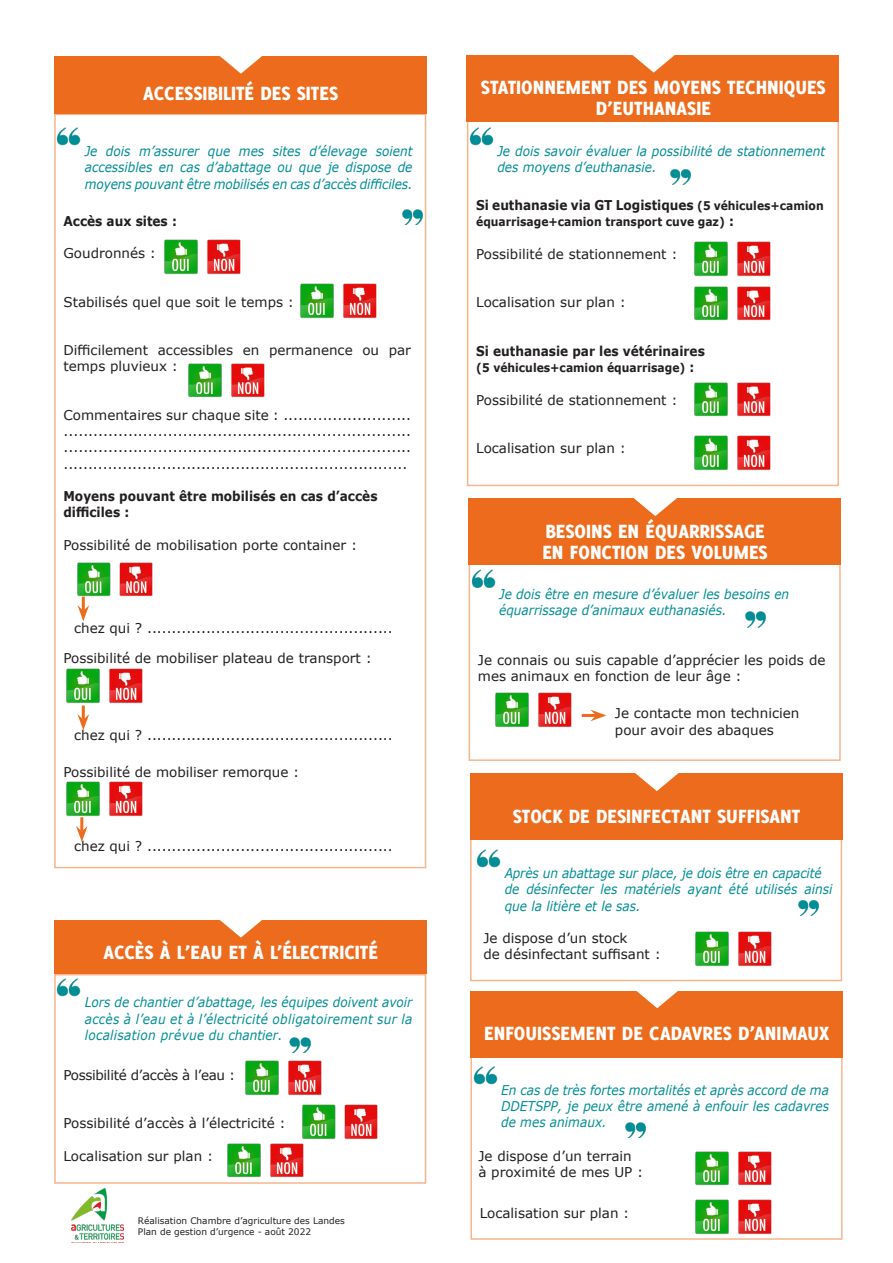
<style>
.page{position:relative;width:893px;height:1263px;background:#fff}
.page>*{position:absolute;margin:0;border:0;box-sizing:border-box;transform-origin:0 0}
.t1{font:800 21px/21px "Delicious";color:#fff;text-align:center}
.t2{font:13.5px/16.2px "Verdana";color:#231f20}
.t3{font:italic 13.5px/16.2px "Verdana";color:#008e96;text-align:justify;scale:.9 1}
.t4{font:700 13.5px "Verdana";color:#231f20;scale:.9 1}
.t5{font:13.5px "Verdana";letter-spacing:-.025em;color:#231f20}
.t6{font:700 12px "Verdana";color:#231f20;scale:.9 1}
.t7{font:9px "Verdana";color:#231f20}
.s1{font-size:12px}
.s2{font-size:13.5px}
</style>
<div class="page">
<div style="left:467px;top:55px;width:372px;height:67px;background:#ed6b1c"></div>
<div style="left:467px;top:112px;width:372px;height:374px;border:2px solid #ed6b1c"></div>
<svg style="left:632px;top:55px;width:43px;height:18px"></svg>
<img style="left:467px;top:124px;width:27px;height:24px">
<img style="left:670px;top:169px;width:21px;height:15px">
<div style="left:54px;top:920px;width:372px;height:54px;background:#ed6b1c"></div>
<svg style="left:220px;top:920px;width:42px;height:17px"></svg>
<img style="left:55px;top:975px;width:35px;height:24px">
<img style="left:289px;top:1037px;width:22px;height:16px">
<div style="left:469px;top:499px;width:372px;height:66px;background:#ed6b1c"></div>
<div style="left:469px;top:556px;width:372px;height:205px;border:2px solid #ed6b1c"></div>
<svg style="left:633px;top:498px;width:45px;height:18px"></svg>
<img style="left:469px;top:567px;width:27px;height:23px">
<img style="left:745px;top:611px;width:21px;height:16px">
<div style="left:470px;top:773px;width:372px;height:67px;background:#ed6b1c"></div>
<div style="left:470px;top:831px;width:372px;height:150px;border:2px solid #ed6b1c"></div>
<svg style="left:635px;top:773px;width:44px;height:18px"></svg>
<img style="left:476px;top:849px;width:25px;height:19px">
<img style="left:798px;top:900px;width:21px;height:15px">
<hr style="left:582px;top:714px;width:14px;height:3px;background:#ed6b1c">
<svg style="left:590px;top:710px;width:16px;height:11px"></svg>
<img style="left:72px;top:1188px;width:51px;height:52px">
<img style="left:495px;top:692px;width:77px;height:35px">
<img style="left:695px;top:931px;width:77px;height:35px">
<img style="left:694px;top:241px;width:77px;height:35px">
<img style="left:694px;top:286px;width:77px;height:35px">
<img style="left:694px;top:382px;width:77px;height:35px">
<img style="left:694px;top:435px;width:77px;height:35px">
<img style="left:245px;top:1060px;width:77px;height:35px">
<img style="left:302px;top:1104px;width:76px;height:35px">
<div style="left:470px;top:991px;width:373px;height:66px;background:#ed6b1c"></div>
<div style="left:470px;top:1048px;width:373px;height:192px;border:2px solid #ed6b1c"></div>
<svg style="left:636px;top:991px;width:42px;height:17px"></svg>
<img style="left:471px;top:1063px;width:27px;height:24px">
<img style="left:625px;top:1122px;width:21px;height:16px">
<img style="left:695px;top:1151px;width:77px;height:35px">
<img style="left:695px;top:1199px;width:77px;height:35px">
<img style="left:227px;top:1143px;width:77px;height:35px">
<div style="left:54px;top:56px;width:372px;height:58px;background:#ed6b1c"></div>
<svg style="left:220px;top:56px;width:42px;height:18px"></svg>
<img style="left:55px;top:124px;width:26px;height:24px">
<img style="left:402px;top:209px;width:21px;height:16px">
<img style="left:164px;top:239px;width:77px;height:35px">
<img style="left:300px;top:283px;width:77px;height:36px">
<img style="left:188px;top:363px;width:77px;height:35px">
<img style="left:77px;top:562px;width:76px;height:35px">
<img style="left:66px;top:668px;width:77px;height:35px">
<img style="left:66px;top:781px;width:77px;height:35px">
<hr style="left:80px;top:817px;width:3px;height:14px;background:#ed6b1c">
<svg style="left:76px;top:826px;width:12px;height:16px"></svg>
<hr style="left:82px;top:705px;width:3px;height:15px;background:#ed6b1c">
<svg style="left:77px;top:714px;width:12px;height:16px"></svg>
<hr style="left:82px;top:597px;width:3px;height:14px;background:#ed6b1c">
<svg style="left:77px;top:605px;width:12px;height:16px"></svg>
<p class="t1" style="left:143px;top:83px;width:196px">ACCESSIBILITÉ DES SITES</p>
<p class="t3" style="left:85px;top:143px;width:366px">Je dois m’assurer que mes sites d’élevage soient accessibles en cas d’abattage ou que je dispose de moyens pouvant être mobilisés en cas d’accès difficiles.</p>
<p class="t4" style="left:63px;top:211px;width:128px">Accès aux sites :</p>
<p class="t2" style="left:63px;top:245px;width:94px">Goudronnés :</p>
<p class="t2" style="left:63px;top:293px;width:232px">Stabilisés quel que soit le temps :</p>
<p class="t2" style="left:63px;top:342px;width:349px">Difficilement accessibles en permanence ou par temps pluvieux :</p>
<p class="t2" style="left:63px;top:407px;width:349px;text-align:justify">Commentaires sur chaque site : .......................... ...................................................................... ...................................................................... ......................................................................</p>
<p class="t4" style="left:63px;top:487px;width:350px">Moyens pouvant être mobilisés en cas d’accès</p>
<p class="t4" style="left:63px;top:503px;width:75px">difficiles :</p>
<p class="t2" style="left:63px;top:536px;width:295px">Possibilité de mobilisation porte container :</p>
<p class="t2" style="left:74px;top:620px;width:320px">chez qui ? ..................................................</p>
<p class="t2" style="left:63px;top:650px;width:310px">Possibilité de mobiliser plateau de transport :</p>
<p class="t2" style="left:74px;top:727px;width:320px">chez qui ? ..................................................</p>
<p class="t2" style="left:63px;top:763px;width:237px">Possibilité de mobiliser remorque :</p>
<p class="t2" style="left:74px;top:837px;width:320px">chez qui ? ..................................................</p>
<p class="t1" style="left:103px;top:941px;width:276px">ACCÈS À L’EAU ET À L’ÉLECTRICITÉ</p>
<p class="t3" style="left:85px;top:994px;width:366px">Lors de chantier d’abattage, les équipes doivent avoir accès à l’eau et à l’électricité obligatoirement sur la localisation prévue du chantier.</p>
<p class="t5" style="left:63px;top:1066px;width:173px">Possibilité d’accès à l’eau :</p>
<p class="t2" style="left:63px;top:1115px;width:224px">Possibilité d’accès à l’électricité :</p>
<p class="t2" style="left:63px;top:1148px;width:151px">Localisation sur plan :</p>
<p class="t7" style="left:138px;top:1215px;width:208px">Réalisation Chambre d’agriculture des Landes</p>
<p class="t7" style="left:138px;top:1226px;width:175px">Plan de gestion d’urgence - août 2022</p>
<p class="t1" style="left:481px;top:76px;width:346px">STATIONNEMENT DES MOYENS TECHNIQUES<br>D’EUTHANASIE</p>
<p class="t3" style="left:497px;top:143px;width:366px">Je dois savoir évaluer la possibilité de stationnement des moyens d’euthanasie.</p>
<p class="t4" style="left:476px;top:196px;width:388px">Si euthanasie via GT Logistiques <span class="s1">(5 véhicules+camion</span></p>
<p class="t6" style="left:476px;top:214px;width:288px">équarrisage+camion transport cuve gaz) <span class="s2">:</span></p>
<p class="t2" style="left:476px;top:246px;width:203px">Possibilité de stationnement :</p>
<p class="t2" style="left:476px;top:294px;width:151px">Localisation sur plan :</p>
<p class="t4" style="left:476px;top:341px;width:256px">Si euthanasie par les vétérinaires</p>
<p class="t6" style="left:476px;top:359px;width:244px">(5 véhicules+camion équarrisage) <span class="s2">:</span></p>
<p class="t2" style="left:476px;top:391px;width:203px">Possibilité de stationnement :</p>
<p class="t2" style="left:476px;top:440px;width:151px">Localisation sur plan :</p>
<p class="t1" style="left:545px;top:520px;width:221px">BESOINS EN ÉQUARRISSAGE</p>
<p class="t1" style="left:542px;top:541px;width:227px">EN FONCTION DES VOLUMES</p>
<p class="t3" style="left:499px;top:586px;width:324px">Je dois être en mesure d’évaluer les besoins en</p>
<p class="t3" style="left:499px;top:602px;width:254px">équarrissage d’animaux euthanasiés.</p>
<p class="t2" style="left:478px;top:652px;width:349px">Je connais ou suis capable d’apprécier les poids de mes animaux en fonction de leur âge :</p>
<p class="t2" style="left:615px;top:705px;width:186px">Je contacte mon technicien</p>
<p class="t2" style="left:615px;top:721px;width:160px">pour avoir des abaques</p>
<p class="t1" style="left:513px;top:805px;width:289px">STOCK DE DESINFECTANT SUFFISANT</p>
<p class="t3" style="left:505px;top:865px;width:354px">Après un abattage sur place, je dois être en capacité</p>
<p class="t3" style="left:505px;top:881px;width:366px">de désinfecter les matériels ayant été utilisés ainsi que la litière et le sas.</p>
<p class="t2" style="left:483px;top:930px;width:145px">Je dispose d’un stock</p>
<p class="t2" style="left:483px;top:946px;width:179px">de désinfectant suffisant :</p>
<p class="t1" style="left:484px;top:1022px;width:347px">ENFOUISSEMENT DE CADAVRES D’ANIMAUX</p>
<p class="t3" style="left:501px;top:1082px;width:366px">En cas de très fortes mortalités et après accord de ma DDETSPP, je peux être amené à enfouir les cadavres de mes animaux.</p>
<p class="t2" style="left:478px;top:1148px;width:155px">Je dispose d’un terrain</p>
<p class="t2" style="left:478px;top:1164px;width:166px">à proximité de mes UP :</p>
<p class="t2" style="left:480px;top:1204px;width:151px">Localisation sur plan :</p>
</div>
